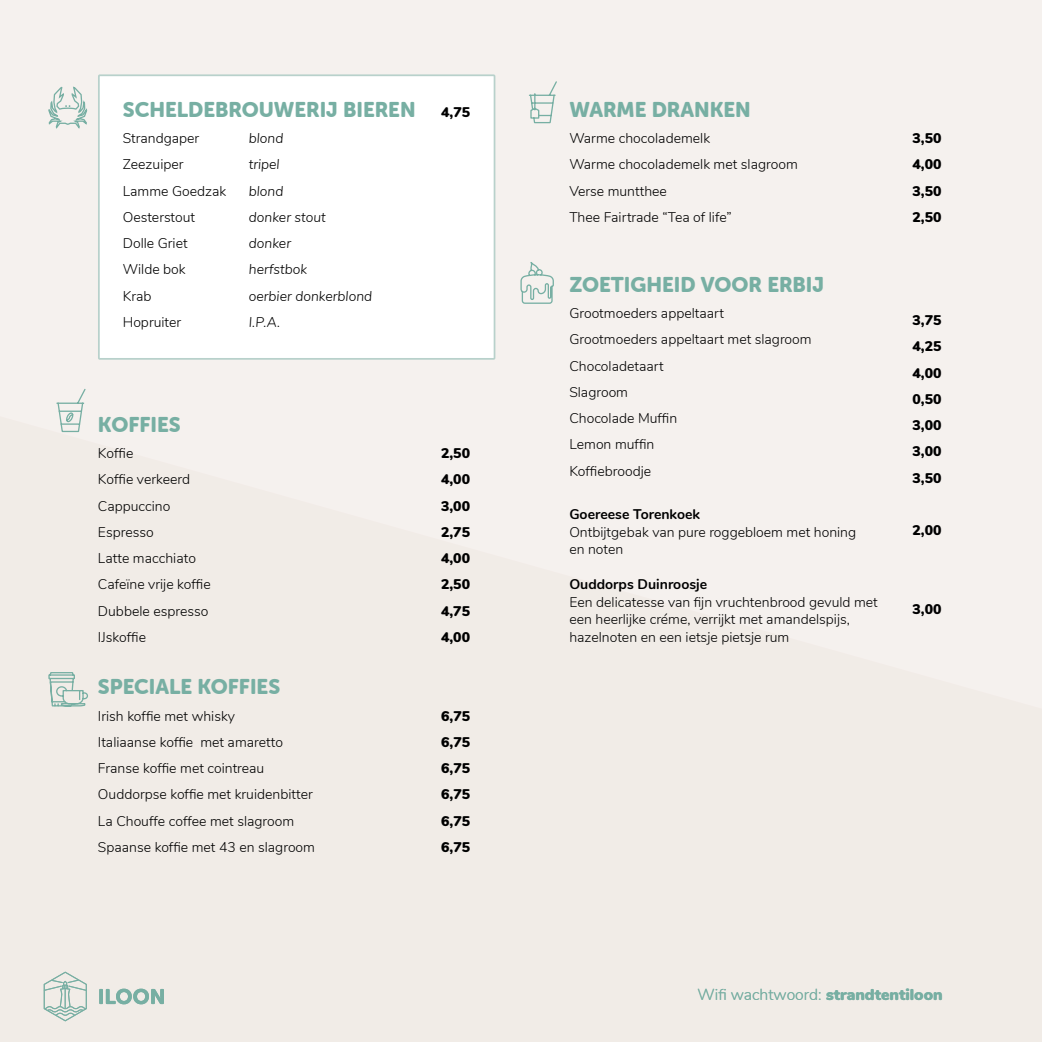
<style>
.page{position:relative;width:1042px;height:1042px;background:#f1ece7}
.page>*{position:absolute;margin:0;border:0;box-sizing:border-box;transform-origin:0 0}
.t1{font:21px "Museo Sans Rounded 900";color:#77afa3}
.t2{font:300 15.75px "Nunito";color:#77afa3}
.t3{font:300 14px/26.2px "Nunito";color:#000}
.t4{font:900 14px/26.2px "Nunito";color:#000;text-align:justify}
.t5{font:italic 300 14px "Nunito";color:#000}
.t6{font:700 14px "Nunito";color:#000}
.s1{font-weight:900}
</style>
<div class="page">
<hr style="left:99px;top:989px;width:4px;height:15px;background:#77afa3">
<svg style="left:106px;top:988px;width:58px;height:16px"></svg>
<svg style="left:44px;top:971px;width:43px;height:50px"></svg>
<div style="left:99px;top:75px;width:395px;height:284px;background:#fff"></div>
<div style="left:98px;top:74px;width:397px;height:286px;border:2px solid #b8d1cb"></div>
<svg style="left:48px;top:86px;width:40px;height:43px"></svg>
<svg style="left:56px;top:389px;width:30px;height:43px"></svg>
<svg style="left:520px;top:262px;width:34px;height:42px"></svg>
<svg style="left:529px;top:81px;width:28px;height:43px"></svg>
<svg style="left:48px;top:672px;width:40px;height:35px"></svg>
<h1 class="t1" style="left:123px;top:97px;width:121px">SCHELDEBROU</h1>
<h1 class="t1" style="left:274px;top:97px;width:32px">WERIJ</h1>
<h1 class="t1" style="left:343px;top:97px;width:26px">BIEREN</h1>
<p class="t3" style="left:123px;top:124px;width:78px">Strandgaper</p>
<p class="t5" style="left:249px;top:128px;width:36px">blond</p>
<p class="t3" style="left:123px;top:150px;width:62px">Zeezuiper</p>
<p class="t5" style="left:249px;top:154px;width:32px">tripel</p>
<p class="t3" style="left:123px;top:177px;width:105px">Lamme Goedzak</p>
<p class="t5" style="left:249px;top:180px;width:36px">blond</p>
<p class="t3" style="left:123px;top:203px;width:74px">Oesterstout</p>
<p class="t5" style="left:249px;top:207px;width:78px">donker stout</p>
<p class="t3" style="left:123px;top:229px;width:66px">Dolle Griet</p>
<p class="t5" style="left:249px;top:233px;width:44px">donker</p>
<p class="t3" style="left:123px;top:255px;width:64px">Wilde bok</p>
<p class="t5" style="left:249px;top:259px;width:60px">herfstbok</p>
<p class="t3" style="left:123px;top:282px;width:30px">Krab</p>
<p class="t5" style="left:249px;top:285px;width:125px">oerbier donkerblond</p>
<p class="t3" style="left:123px;top:308px;width:60px">Hopruiter</p>
<p class="t5" style="left:249px;top:312px;width:33px">I.P.A.</p>
<p class="t4" style="left:441px;top:98px;width:31px">4,75</p>
<h1 class="t1" style="left:98px;top:412px;width:63px">KOFFIES</h1>
<p class="t3" style="left:98px;top:439px;width:114px">Koffie<br>Koffie verkeerd<br>Cappuccino<br>Espresso<br>Latte macchiato<br>Cafeïne vrije koffie<br>Dubbele espresso<br>IJskoffie</p>
<p class="t4" style="left:441px;top:439px;width:31px">2,50<br>4,00<br>3,00<br>2,75<br>4,00<br>2,50<br>4,75<br>4,00</p>
<h1 class="t1" style="left:98px;top:675px;width:163px">SPECIALE KOFFIES</h1>
<p class="t3" style="left:98px;top:702px;width:219px">Irish koffie met whisky<br>Italiaanse koffie met amaretto<br>Franse koffie met cointreau<br>Ouddorpse koffie met kruidenbitter<br>La Chouffe coffee met slagroom<br>Spaanse koffie met 43 en slagroom</p>
<p class="t4" style="left:441px;top:702px;width:31px">6,75<br>6,75<br>6,75<br>6,75<br>6,75<br>6,75</p>
<h1 class="t1" style="left:569px;top:97px;width:17px">WARME</h1>
<h1 class="t1" style="left:652px;top:97px;width:15px">DRANKEN</h1>
<p class="t3" style="left:569px;top:124px;width:230px">Warme chocolademelk<br>Warme chocolademelk met slagroom<br>Verse muntthee<br>Thee Fairtrade “Tea of life”</p>
<h1 class="t1" style="left:569px;top:272px;width:26px">ZOETI</h1>
<h1 class="t1" style="left:630px;top:272px;width:101px">GHEID VOOR</h1>
<h1 class="t1" style="left:767px;top:272px;width:48px">ERBIJ</h1>
<p class="t3" style="left:569px;top:299px;width:244px">Grootmoeders appeltaart<br>Grootmoeders appeltaart met slagroom<br>Chocoladetaart<br>Slagroom<br>Chocolade Muffin<br>Lemon muffin<br>Koffiebroodje</p>
<p class="t6" style="left:569px;top:504px;width:132px">Goereese Torenkoek</p>
<p class="t3" style="left:569px;top:522px;width:288px;line-height:17.5px">Ontbijtgebak van pure roggebloem met honing en noten</p>
<p class="t6" style="left:569px;top:574px;width:139px">Ouddorps Duinroosje</p>
<p class="t3" style="left:569px;top:592px;width:310px;line-height:17.5px">Een delicatesse van fijn vruchtenbrood gevuld met een heerlijke créme, verrijkt met amandelspijs, hazelnoten en een ietsje pietsje rum</p>
<p class="t4" style="left:912px;top:124px;width:31px">3,50<br>4,00<br>3,50<br>2,50</p>
<p class="t4" style="left:912px;top:306px;width:31px">3,75<br>4,25<br>4,00<br>0,50<br>3,00<br>3,00<br>3,50</p>
<p class="t4" style="left:912px;top:516px;width:31px">2,00</p>
<p class="t4" style="left:912px;top:595px;width:31px">3,00</p>
<p class="t2" style="left:697px;top:983px;width:247px">Wifi wachtwoord: <span class="s1">strandtentiloon</span></p>
</div>
